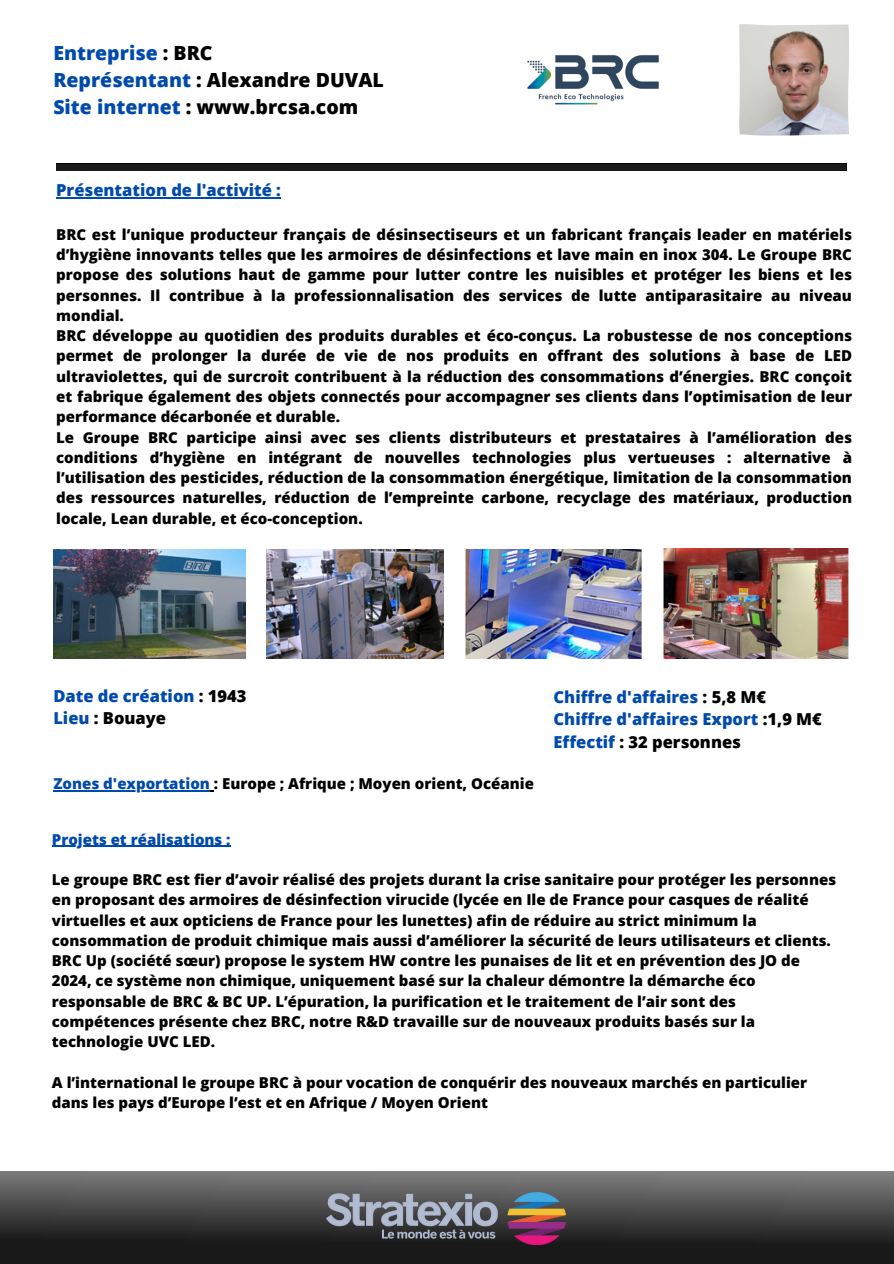
<style>
.page{position:relative;width:894px;height:1264px;background:#fff}
.page>*{position:absolute;margin:0;border:0;box-sizing:border-box;transform-origin:0 0}
.t1{font:800 19.5px/27px "Open Sans";color:#004aad}
.t2{font:800 16.5px "Open Sans";color:#004aad}
.t3{font:800 16.5px "Open Sans";color:#000}
.t4{font:800 15px/20.2px "Open Sans";color:#000;text-align:justify}
.t5{font:800 15px "Open Sans";color:#004aad}
.s1{color:#000}
.s2{color:#004aad}
</style>
<div class="page">
<img style="left:739px;top:24px;width:109px;height:112px">
<div style="left:0;top:1171px;width:893px;height:92px;background:linear-gradient(to bottom,#7b7b7b,#090909)"></div>
<img style="left:327px;top:1192px;width:172px;height:52px">
<img style="left:506px;top:1192px;width:59px;height:52px">
<div style="left:56px;top:164px;width:790px;height:7px;background:#191919"></div>
<hr style="left:56px;top:197px;width:225px;height:1px;background:#004aad">
<hr style="left:53px;top:790px;width:157px;height:1px;background:#004aad">
<hr style="left:52px;top:845px;width:178px;height:1px;background:#004aad">
<img style="left:53px;top:549px;width:193px;height:109px">
<img style="left:267px;top:549px;width:176px;height:109px">
<img style="left:465px;top:549px;width:176px;height:109px">
<img style="left:663px;top:549px;width:185px;height:109px">
<img style="left:527px;top:55px;width:132px;height:50px">
<p class="t1" style="left:53px;top:39px;width:332px">Entreprise <span class="s1">: BRC<br></span>Représentant <span class="s1">: Alexandre DUVAL<br></span>Site internet <span class="s1">: www.brcsa.com</span></p>
<p class="t2" style="left:56px;top:178px;width:226px">Présentation de l'activité :</p>
<p class="t4" style="left:56px;top:224px;width:797px">BRC est l’unique producteur français de désinsectiseurs et un fabricant français leader en matériels d’hygiène innovants telles que les armoires de désinfections et lave main en inox 304. Le Groupe BRC propose des solutions haut de gamme pour lutter contre les nuisibles et protéger les biens et les personnes. Il contribue à la professionnalisation des services de lutte antiparasitaire au niveau mondial.</p>
<p class="t4" style="left:56px;top:325px;width:797px">BRC développe au quotidien des produits durables et éco-conçus. La robustesse de nos conceptions permet de prolonger la durée de vie de nos produits en offrant des solutions à base de LED ultraviolettes, qui de surcroit contribuent à la réduction des consommations d’énergies. BRC conçoit et fabrique également des objets connectés pour accompagner ses clients dans l’optimisation de leur performance décarbonée et durable.</p>
<p class="t4" style="left:56px;top:426px;width:797px">Le Groupe BRC participe ainsi avec ses clients distributeurs et prestataires à l’amélioration des conditions d’hygiène en intégrant de nouvelles technologies plus vertueuses : alternative à l’utilisation des pesticides, réduction de la consommation énergétique, limitation de la consommation des ressources naturelles, réduction de l’empreinte carbone, recyclage des matériaux, production locale, Lean durable, et éco-conception.</p>
<p class="t2" style="left:53px;top:684px;width:195px">Date de création <span class="s1">: 1943</span></p>
<p class="t3" style="left:53px;top:706px;width:114px"><span class="s2">Lieu</span> : Bouaye</p>
<p class="t4" style="left:53px;top:773px;width:482px"><span class="s2">Zones d'exportation</span> : Europe ; Afrique ; Moyen orient, Océanie</p>
<p class="t2" style="left:553px;top:685px;width:214px">Chiffre d'affaires <span class="s1">: 5,8 M€</span></p>
<p class="t2" style="left:553px;top:707px;width:270px">Chiffre d'affaires Export <span class="s1">:1,9 M€</span></p>
<p class="t3" style="left:553px;top:730px;width:189px"><span class="s2">Effectif</span> : 32 personnes</p>
<p class="t5" style="left:52px;top:828px;width:180px">Projets et réalisations :</p>
<p class="t4" style="left:52px;top:869px;width:785px;text-align:left">Le groupe BRC est fier d’avoir réalisé des projets durant la crise sanitaire pour protéger les personnes en proposant des armoires de désinfection virucide (lycée en Ile de France pour casques de réalité virtuelles et aux opticiens de France pour les lunettes) afin de réduire au strict minimum la consommation de produit chimique mais aussi d’améliorer la sécurité de leurs utilisateurs et clients.<br>BRC Up (société sœur) propose le system HW contre les punaises de lit et en prévention des JO de 2024, ce système non chimique, uniquement basé sur la chaleur démontre la démarche éco responsable de BRC &amp; BC UP. L’épuration, la purification et le traitement de l’air sont des compétences présente chez BRC, notre R&amp;D travaille sur de nouveaux produits basés sur la technologie UVC LED.</p>
<p class="t4" style="left:52px;top:1071px;width:756px">A l’international le groupe BRC à pour vocation de conquérir des nouveaux marchés en particulier dans les pays d’Europe l’est et en Afrique / Moyen Orient</p>
</div>
